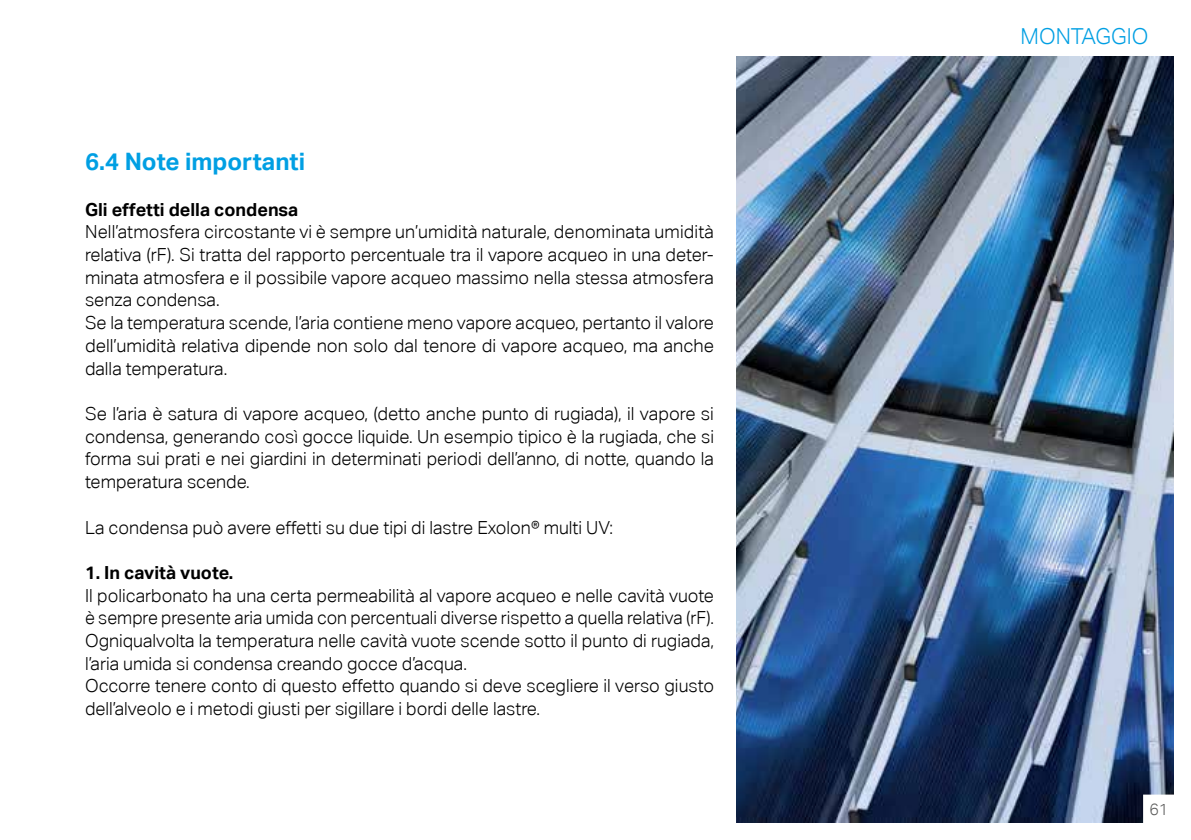
<style>
.page{position:relative;width:1191px;height:840px;background:#fff}
.page>*{position:absolute;margin:0;border:0;box-sizing:border-box;transform-origin:0 0}
.t1{font:700 24px "Aktiv Grotesk";color:#009fe3}
.t2{font:300 22px "Aktiv Grotesk";color:#009fe3}
.t3{font:300 18px/22.6px "Aktiv Grotesk";color:#000}
.t4{font:700 18px "Aktiv Grotesk";color:#000}
.t5{font:300 16px "Aktiv Grotesk";color:#5a5a59}
</style>
<div class="page">
<img style="left:736px;top:57px;width:438px;height:765px">
<svg style="left:1141px;top:792px;width:33px;height:31px"></svg>
<h1 class="t1" style="left:85px;top:147px;width:221px">6.4 Note importanti</h1>
<p class="t4" style="left:85px;top:198px;width:215px">Gli effetti della condensa</p>
<p class="t3" style="left:85px;top:220px;width:630px">Nell’atmosfera circostante vi è sempre un’umidità naturale, denominata umidità relativa (rF). Si tratta del rapporto percentuale tra il vapore acqueo in una deter&shy;minata atmosfera e il possibile vapore acqueo massimo nella stessa atmosfera senza condensa.<br>Se la temperatura scende, l’aria contiene meno vapore acqueo, pertanto il valore dell’umidità relativa dipende non solo dal tenore di vapore acqueo, ma anche dalla temperatura.</p>
<p class="t3" style="left:85px;top:402px;width:630px;text-align:justify">Se l’aria è satura di vapore acqueo, (detto anche punto di rugiada), il vapore si condensa, generando così gocce liquide. Un esempio tipico è la rugiada, che si forma sui prati e nei giardini in determinati periodi dell’anno, di notte, quando la temperatura scende.</p>
<p class="t3" style="left:85px;top:515px;width:529px">La condensa può avere effetti su due tipi di lastre Exolon® multi UV:</p>
<p class="t4" style="left:85px;top:561px;width:150px">1. In cavità vuote.</p>
<p class="t3" style="left:85px;top:583px;width:630px">Il policarbonato ha una certa permeabilità al vapore acqueo e nelle cavità vuote è sempre presente aria umida con percentuali diverse rispetto a quella relativa (rF).<br>Ogniqualvolta la temperatura nelle cavità vuote scende sotto il punto di rugiada, l’aria umida si condensa creando gocce d’acqua.<br>Occorre tenere conto di questo effetto quando si deve scegliere il verso giusto dell’alveolo e i metodi giusti per sigillare i bordi delle lastre.</p>
<p class="t2" style="left:1020px;top:23px;width:33px">Montaggio</p>
<p class="t5" style="left:1149px;top:799px;width:20px">61</p>
</div>
